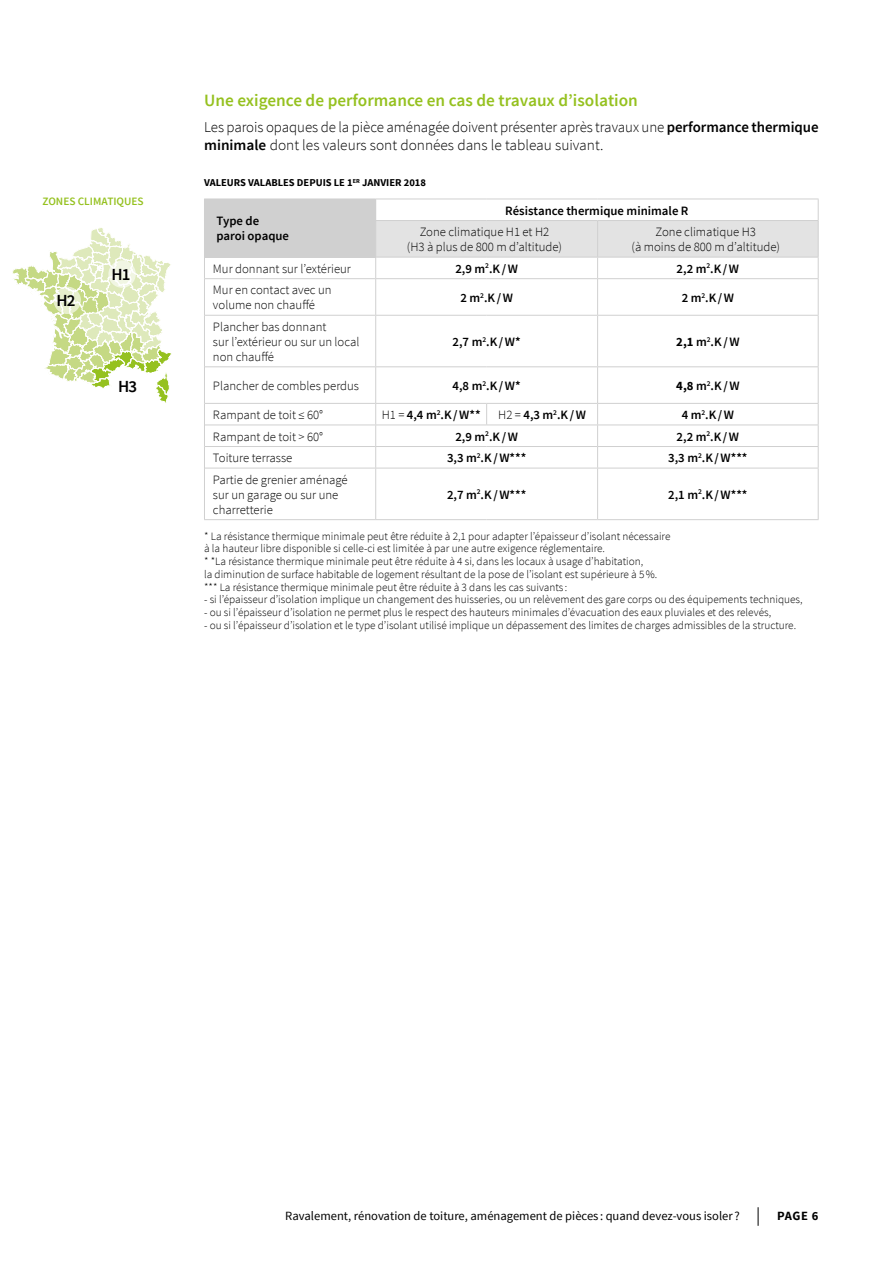
<style>
.page{position:relative;width:893px;height:1263px;background:#fff}
.page>*{position:absolute;margin:0;border:0;box-sizing:border-box;transform-origin:0 0}
.t1{font:600 17.25px "Source Sans Pro";color:#95c11f}
.t2{font:600 16.95px "Source Sans Pro";color:#000}
.t3{font:300 15px/18.8px "Source Sans Pro";color:#000}
.t4{font:300 12.75px/15px "Source Sans Pro";color:#000}
.t5{font:600 12.75px/15px "Source Sans Pro";color:#000}
.t6{font:12.6px "Source Sans Pro";color:#000}
.t7{font:700 12.6px "Source Sans Pro";color:#000}
.t8{font:300 11.25px/12.8px "Source Sans Pro";color:#000}
.t9{font:600 11.25px "Source Sans Pro";color:#95c11f}
.t10{font:700 10.5px "Source Sans Pro";color:#000}
.s1{font-weight:600}
.s2{font-weight:700}
.s3{font-weight:300}
</style>
<div class="page">
<svg style="left:758px;top:1207px;width:1px;height:19px"></svg>
<div style="left:204px;top:199px;width:172px;height:58px;background:#d0d0d0"></div>
<hr style="left:205px;top:257px;width:171px;height:1px;background:#d0d0d0">
<hr style="left:205px;top:278px;width:171px;height:1px;background:#d0d0d0">
<hr style="left:375px;top:279px;width:1px;height:36px;background:#d0d0d0">
<hr style="left:597px;top:279px;width:1px;height:36px;background:#d0d0d0">
<hr style="left:818px;top:279px;width:1px;height:36px;background:#d0d0d0">
<hr style="left:205px;top:315px;width:171px;height:1px;background:#d0d0d0">
<hr style="left:375px;top:316px;width:1px;height:50px;background:#d0d0d0">
<hr style="left:597px;top:316px;width:1px;height:50px;background:#d0d0d0">
<hr style="left:818px;top:316px;width:1px;height:50px;background:#d0d0d0">
<hr style="left:205px;top:366px;width:171px;height:1px;background:#d0d0d0">
<hr style="left:375px;top:367px;width:1px;height:36px;background:#d0d0d0">
<hr style="left:597px;top:367px;width:1px;height:36px;background:#d0d0d0">
<hr style="left:818px;top:367px;width:1px;height:36px;background:#d0d0d0">
<hr style="left:205px;top:403px;width:171px;height:1px;background:#d0d0d0">
<svg style="left:486px;top:404px;width:1px;height:21px"></svg>
<hr style="left:205px;top:425px;width:171px;height:1px;background:#d0d0d0">
<hr style="left:205px;top:446px;width:171px;height:1px;background:#d0d0d0">
<svg style="left:375px;top:404px;width:1px;height:64px"></svg>
<svg style="left:597px;top:404px;width:1px;height:64px"></svg>
<svg style="left:818px;top:404px;width:1px;height:64px"></svg>
<hr style="left:205px;top:468px;width:171px;height:1px;background:#d0d0d0">
<hr style="left:376px;top:468px;width:111px;height:1px;background:#d0d0d0">
<hr style="left:375px;top:468px;width:1px;height:51px;background:#d0d0d0">
<hr style="left:487px;top:468px;width:111px;height:1px;background:#d0d0d0">
<hr style="left:598px;top:468px;width:221px;height:1px;background:#d0d0d0">
<hr style="left:597px;top:468px;width:1px;height:51px;background:#d0d0d0">
<hr style="left:818px;top:468px;width:1px;height:51px;background:#d0d0d0">
<hr style="left:204px;top:519px;width:172px;height:1px;background:#d0d0d0">
<hr style="left:376px;top:519px;width:111px;height:1px;background:#d0d0d0">
<hr style="left:487px;top:519px;width:111px;height:1px;background:#d0d0d0">
<hr style="left:598px;top:519px;width:221px;height:1px;background:#d0d0d0">
<svg style="left:204px;top:257px;width:1px;height:22px"></svg>
<hr style="left:204px;top:279px;width:1px;height:36px;background:#d0d0d0">
<hr style="left:204px;top:315px;width:1px;height:52px;background:#d0d0d0">
<hr style="left:204px;top:367px;width:1px;height:36px;background:#d0d0d0">
<svg style="left:204px;top:403px;width:1px;height:65px"></svg>
<hr style="left:204px;top:468px;width:1px;height:51px;background:#d0d0d0">
<hr style="left:376px;top:278px;width:111px;height:1px;background:#d0d0d0">
<hr style="left:487px;top:278px;width:111px;height:1px;background:#d0d0d0">
<hr style="left:598px;top:278px;width:221px;height:1px;background:#d0d0d0">
<hr style="left:376px;top:315px;width:111px;height:1px;background:#d0d0d0">
<hr style="left:487px;top:315px;width:111px;height:1px;background:#d0d0d0">
<hr style="left:598px;top:315px;width:221px;height:1px;background:#d0d0d0">
<hr style="left:376px;top:366px;width:111px;height:1px;background:#d0d0d0">
<hr style="left:487px;top:366px;width:111px;height:1px;background:#d0d0d0">
<hr style="left:598px;top:366px;width:221px;height:1px;background:#d0d0d0">
<hr style="left:376px;top:403px;width:111px;height:1px;background:#d0d0d0">
<hr style="left:487px;top:403px;width:111px;height:1px;background:#d0d0d0">
<hr style="left:598px;top:403px;width:221px;height:1px;background:#d0d0d0">
<hr style="left:376px;top:425px;width:111px;height:1px;background:#d0d0d0">
<hr style="left:487px;top:425px;width:111px;height:1px;background:#d0d0d0">
<hr style="left:598px;top:425px;width:221px;height:1px;background:#d0d0d0">
<hr style="left:376px;top:446px;width:111px;height:1px;background:#d0d0d0">
<hr style="left:487px;top:446px;width:111px;height:1px;background:#d0d0d0">
<hr style="left:598px;top:446px;width:221px;height:1px;background:#d0d0d0">
<svg style="left:375px;top:199px;width:444px;height:79px"></svg>
<hr style="left:375px;top:220px;width:112px;height:1px;background:#d0d0d0">
<hr style="left:487px;top:220px;width:111px;height:1px;background:#d0d0d0">
<hr style="left:598px;top:220px;width:221px;height:1px;background:#d0d0d0">
<svg style="left:12px;top:228px;width:159px;height:175px"></svg>
<svg style="left:54px;top:287px;width:27px;height:27px"></svg>
<svg style="left:108px;top:260px;width:28px;height:28px"></svg>
<div style="left:115px;top:373px;width:28px;height:27px;background:#fff;border-radius:50%"></div>
<p class="t9" style="left:43px;top:194px;width:103px">ZONES CLIMATIQUES</p>
<h2 class="t2" style="left:57px;top:290px;width:21px">H2</h2>
<h2 class="t2" style="left:111px;top:263px;width:21px">H1</h2>
<h2 class="t2" style="left:118px;top:376px;width:21px">H3</h2>
<h1 class="t1" style="left:204px;top:90px;width:435px">Une exigence de performance en cas de travaux d’isolation</h1>
<h3 class="t3" style="left:204px;top:117px;width:616px">Les parois opaques de la pièce aménagée doivent présenter après travaux une <span class="s1">performance thermique minimale</span> dont les valeurs sont données dans le tableau suivant.</h3>
<p class="t10" style="left:204px;top:176px;width:223px">VALEURS VALABLES DEPUIS LE 1<sup>ER</sup> JANVIER 2018</p>
<p class="t5" style="left:216px;top:214px;width:74px">Type de paroi opaque</p>
<p class="t5" style="left:505px;top:203px;width:185px">Résistance thermique minimale R</p>
<p class="t4" style="left:407px;top:224px;width:157px;text-align:center">Zone climatique H1 et H2<br>(H3 à plus de 800 m d’altitude)</p>
<p class="t4" style="left:631px;top:224px;width:150px;text-align:center">Zone climatique H3<br>(à moins de 800 m d’altitude)</p>
<p class="t4" style="left:213px;top:261px;width:140px">Mur donnant sur l’extérieur</p>
<p class="t5" style="left:455px;top:261px;width:64px">2,9 m<sup>2</sup>.K/W</p>
<p class="t5" style="left:677px;top:261px;width:64px">2,2 m<sup>2</sup>.K/W</p>
<p class="t4" style="left:213px;top:283px;width:120px">Mur en contact avec un volume non chauffé</p>
<p class="t5" style="left:460px;top:290px;width:54px">2 m<sup>2</sup>.K/W</p>
<p class="t5" style="left:682px;top:290px;width:54px">2 m<sup>2</sup>.K/W</p>
<p class="t4" style="left:213px;top:319px;width:148px">Plancher bas donnant<br>sur l’extérieur ou sur un local non chauffé</p>
<p class="t5" style="left:453px;top:334px;width:70px">2,7 m<sup>2</sup>.K/W*</p>
<p class="t5" style="left:676px;top:334px;width:65px"><span class="s2">2,1</span> m<sup>2</sup>.K/W</p>
<p class="t4" style="left:213px;top:378px;width:148px">Plancher de combles perdus</p>
<p class="t5" style="left:453px;top:378px;width:70px">4,8 m<sup>2</sup>.K/W*</p>
<p class="t5" style="left:676px;top:378px;width:65px"><span class="s2">4,8</span> m<sup>2</sup>.K/W</p>
<p class="t4" style="left:213px;top:407px;width:112px">Rampant de toit 60°</p>
<p class="t5" style="left:382px;top:408px;width:100px"><span class="s3">H1 =</span> 4,4 m<sup>2</sup>.K/W**</p>
<p class="t5" style="left:498px;top:408px;width:89px"><span class="s3">H2 =</span> 4,3 m<sup>2</sup>.K/W</p>
<p class="t5" style="left:682px;top:408px;width:54px">4 m<sup>2</sup>.K/W</p>
<p class="t4" style="left:213px;top:429px;width:112px">Rampant de toit &gt; 60°</p>
<p class="t5" style="left:455px;top:429px;width:64px">2,9 m<sup>2</sup>.K/W</p>
<p class="t5" style="left:677px;top:429px;width:64px">2,2 m<sup>2</sup>.K/W</p>
<p class="t4" style="left:213px;top:450px;width:81px">Toiture terrasse</p>
<p class="t5" style="left:447px;top:451px;width:81px">3,3 m<sup>2</sup>.K/W***</p>
<p class="t5" style="left:668px;top:451px;width:81px">3,3 m<sup>2</sup>.K/W***</p>
<p class="t4" style="left:213px;top:472px;width:136px">Partie de grenier aménagé sur un garage ou sur une charretterie</p>
<p class="t5" style="left:447px;top:487px;width:81px">2,7 m<sup>2</sup>.K/W***</p>
<p class="t5" style="left:668px;top:487px;width:81px">2,1 m<sup>2</sup>.K/W***</p>
<p class="t8" style="left:204px;top:529px;width:468px">* La résistance thermique minimale peut être réduite à 2,1 pour adapter l’épaisseur d’isolant nécessaire à la hauteur libre disponible si celle-ci est limitée à par une autre exigence réglementaire.<br>* *La résistance thermique minimale peut être réduite à 4 si, dans les locaux à usage d’habitation,<br>la diminution de surface habitable de logement résultant de la pose de l’isolant est supérieure à 5%. *** La résistance thermique minimale peut être réduite à 3 dans les cas suivants :</p>
<p class="t8" style="left:204px;top:593px;width:600px">- si l’épaisseur d’isolation implique un changement des huisseries, ou un relèvement des gare corps ou des équipements techniques,</p>
<p class="t8" style="left:204px;top:606px;width:569px">- ou si l’épaisseur d’isolation ne permet plus le respect des hauteurs minimales d’évacuation des eaux pluviales et des relevés,</p>
<p class="t8" style="left:204px;top:619px;width:594px">- ou si l’épaisseur d’isolation et le type d’isolant utilisé implique un dépassement des limites de charges admissibles de la structure.</p>
<p class="t6" style="left:285px;top:1208px;width:456px">Ravalement, rénovation de toiture, aménagement de pièces : quand devez-vous isoler ?</p>
<p class="t7" style="left:777px;top:1208px;width:43px">PAGE 6</p>
</div>
